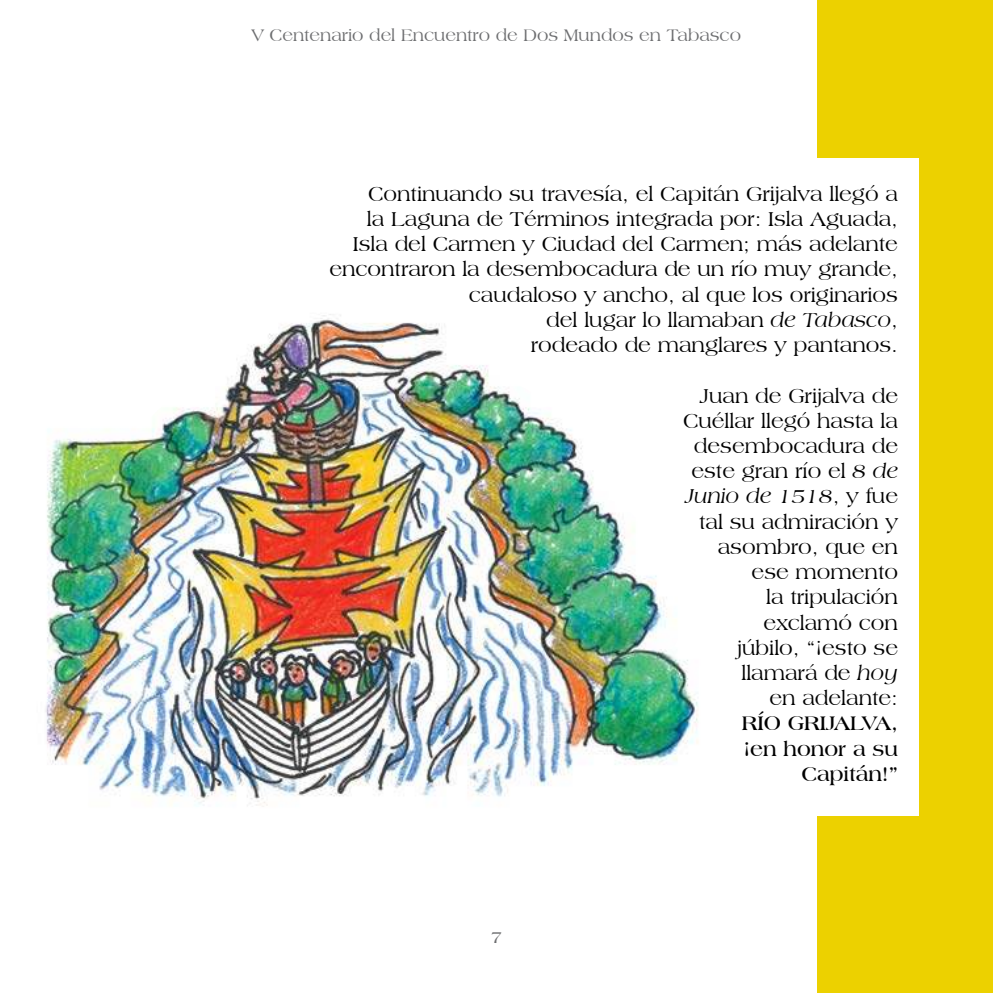
<style>
.page{position:relative;width:993px;height:993px;background:#fff}
.page>*{position:absolute;margin:0;border:0;box-sizing:border-box;transform-origin:0 0}
.t1{font:21px/25.2px "Americana BT";color:#000;text-align:right}
.t2{font:700 21px/25.2px "Americana BT";color:#000;text-align:right}
.t3{font:17.5px "Americana BT";color:#6d6e70}
.s1{font-style:italic}
</style>
<div class="page">
<div style="left:817px;top:0;width:175px;height:992px;background:#ecd100"></div>
<div style="left:293px;top:158px;width:625px;height:657px;background:#fff"></div>
<img style="left:45px;top:314px;width:653px;height:493px">
<p class="t3" style="left:252px;top:28px;width:490px">V Centenario del Encuentro de Dos Mundos en Tabasco</p>
<p class="t1" style="left:329px;top:182px;width:570px">Continuando su travesía, el Capitán Grijalva llegó a<br>la Laguna de Términos integrada por: Isla Aguada, Isla del Carmen y Ciudad del Carmen; más adelante encontraron la desembocadura de un río muy grande, caudaloso y ancho, al que los originarios<br>del lugar lo llamaban <span class="s1">de Tabasco</span>,<br>rodeado de manglares y pantanos.</p>
<p class="t1" style="left:682px;top:384px;width:216px">Juan de Grijalva de<br>Cuéllar llegó hasta la desembocadura de este gran río el <span class="s1">8 de<br>Junio de 1518</span>, y fue tal su admiración y asombro, que en ese momento<br>la tripulación exclamó con<br>júbilo, “¡esto se llamará de <span class="s1">hoy<br></span>en adelante:</p>
<p class="t2" style="left:741px;top:711px;width:158px">RÍO GRIJALVA, ¡en honor a su<br>Capitán!”</p>
<p class="t3" style="left:490px;top:929px;width:13px">7</p>
</div>
